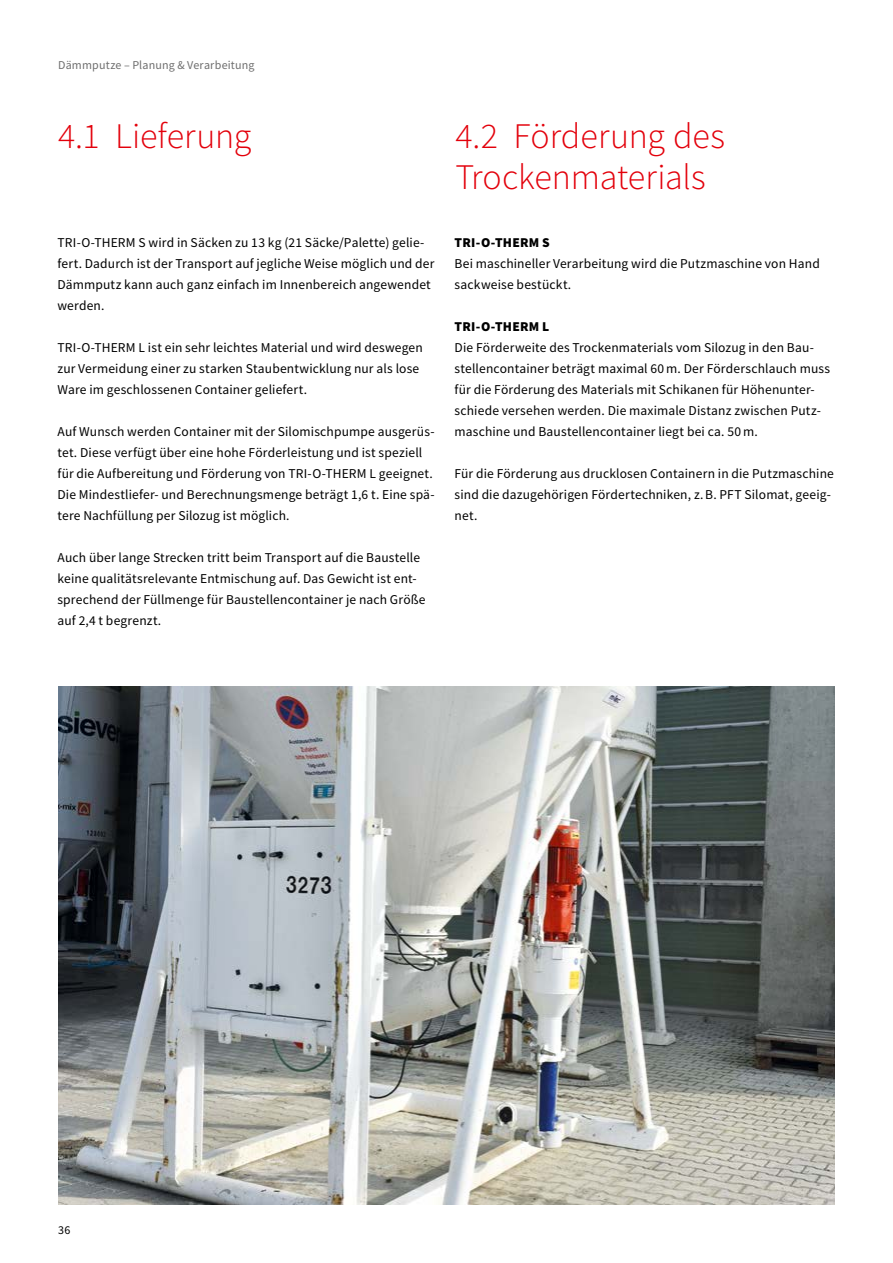
<style>
.page{position:relative;width:893px;height:1263px;background:#fff}
.page>*{position:absolute;margin:0;border:0;box-sizing:border-box;transform-origin:0 0}
.Headline_24_27{font:300 36px "Source Sans Pro";letter-spacing:-.005em;color:#e3000b}
.Fließtext_9_14{font:13.5px/21px "Source Sans Pro";letter-spacing:.01em;color:#000}
.Fließtext_9_14-2{font:900 13.5px "Source Sans Pro";letter-spacing:.02em;color:#000}
.Kolumnentitel{font:12px "Source Sans Pro";letter-spacing:.015em;color:#6e6e6e}
.t1{font:12px "Source Sans Pro";color:#000}
</style>
<div class="page">
<img style="left:58px;top:687px;width:777px;height:518px">
<p class="Kolumnentitel" style="left:58px;top:57px;width:198px">Dämmputze – Planung &amp; Verarbeitung</p>
<p class="Headline_24_27" style="left:58px;top:114px;width:195px">4.1 Lieferung</p>
<p class="Fließtext_9_14" style="left:57px;top:232px;width:379px">TRI-O-THERM S wird in Säcken zu 13 kg (21 Säcke/Palette) gelie&shy;fert. Dadurch ist der Transport auf jegliche Weise möglich und der Dämmputz kann auch ganz einfach im Innenbereich angewendet werden.</p>
<p class="Fließtext_9_14" style="left:57px;top:337px;width:367px">TRI-O-THERM L ist ein sehr leichtes Material und wird deswegen zur Vermeidung einer zu starken Staubentwicklung nur als lose<br>Ware im geschlossenen Container geliefert.</p>
<p class="Fließtext_9_14" style="left:57px;top:421px;width:379px">Auf Wunsch werden Container mit der Silomischpumpe ausgerüs&shy;tet. Diese verfügt über eine hohe Förderleistung und ist speziell für die Aufbereitung und Förderung von TRI-O-THERM L geeignet.<br>Die Mindestliefer- und Berechnungsmenge beträgt 1,6 t. Eine spä&shy;tere Nachfüllung per Silozug ist möglich.</p>
<p class="Fließtext_9_14" style="left:57px;top:547px;width:370px">Auch über lange Strecken tritt beim Transport auf die Baustelle keine qualitätsrelevante Entmischung auf. Das Gewicht ist ent&shy;sprechend der Füllmenge für Baustellencontainer je nach Größe auf 2,4 t begrenzt.</p>
<p class="Headline_24_27" style="left:455px;top:114px;width:271px">4.2 Förderung des</p>
<p class="Headline_24_27" style="left:455px;top:155px;width:252px">Trockenmaterials</p>
<p class="Fließtext_9_14-2" style="left:455px;top:233px;width:97px">TRI-O-THERM S</p>
<p class="Fließtext_9_14" style="left:455px;top:253px;width:367px">Bei maschineller Verarbeitung wird die Putzmaschine von Hand sackweise bestückt.</p>
<p class="Fließtext_9_14-2" style="left:455px;top:317px;width:96px">TRI-O-THERM L</p>
<p class="Fließtext_9_14" style="left:455px;top:337px;width:377px">Die Förderweite des Trockenmaterials vom Silozug in den Bau&shy;stellencontainer beträgt maximal 60m. Der Förderschlauch muss für die Förderung des Materials mit Schikanen für Höhenunter&shy;schiede versehen werden. Die maximale Distanz zwischen Putz&shy;maschine und Baustellencontainer liegt bei ca. 50m.</p>
<p class="Fließtext_9_14" style="left:455px;top:463px;width:381px">Für die Förderung aus drucklosen Containern in die Putzmaschine sind die dazugehörigen Fördertechniken, z. B. PFT Silomat, geeig&shy;net.</p>
<p class="t1" style="left:58px;top:1223px;width:14px">36</p>
</div>
